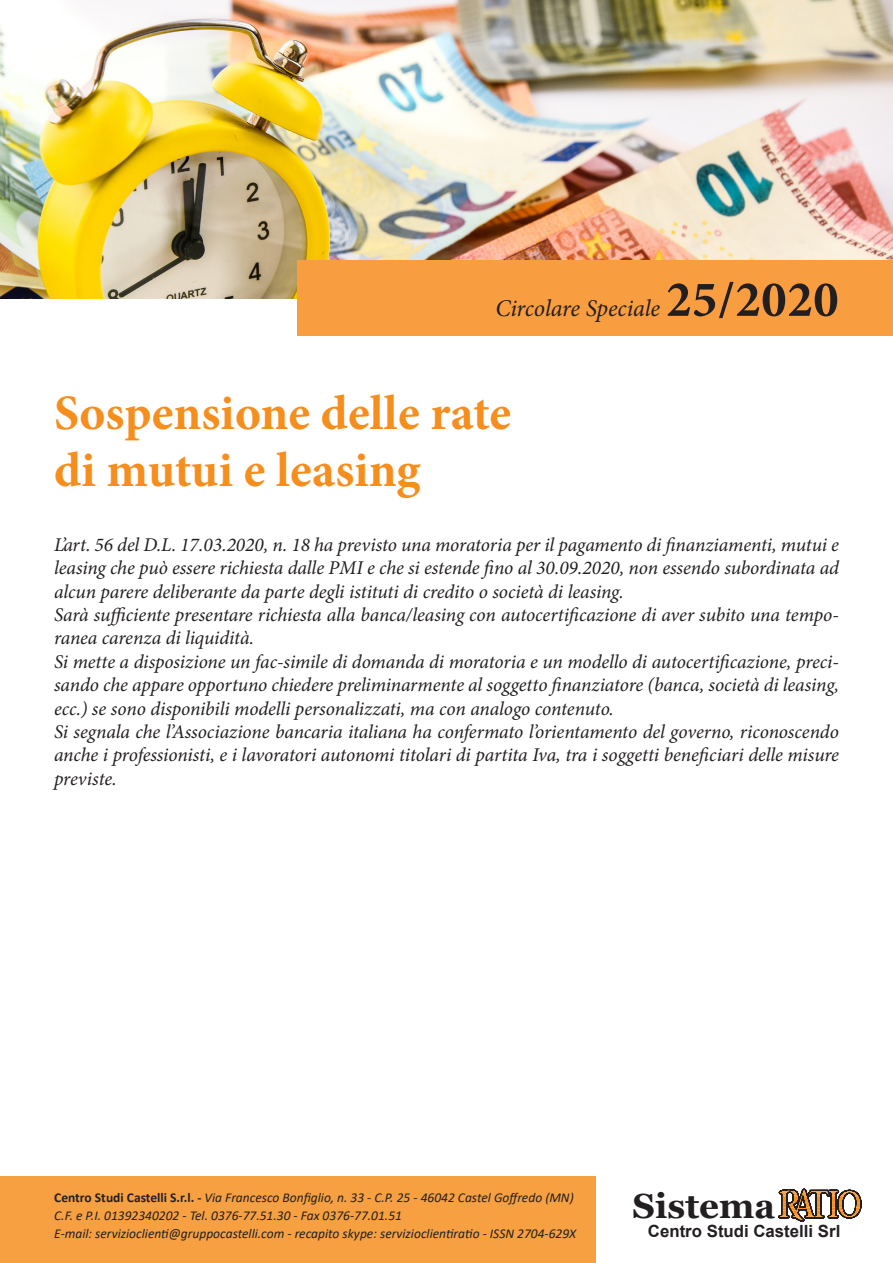
<style>
.page{position:relative;width:893px;height:1263px;background:#fff}
.page>*{position:absolute;margin:0;border:0;box-sizing:border-box;transform-origin:0 0}
.t1{font:700 49.5px "Minion Pro";color:#f68e1e}
.t2{font:700 34.8px "Georgia";color:#231f20}
.t3{font:italic 24px "Minion Pro";letter-spacing:-.01em;color:#231f20}
.t4{font:italic 19.5px/23.4px "Minion Pro";letter-spacing:-.01em;color:#231f20;text-align:justify}
.t5{font:700 16.8px "Arial";color:#231f20}
.t6{font:italic 13.5px "Calibri";color:#231f20}
.s1{font-weight:700;font-style:normal;font-size:51px}
.s2{font-weight:700;font-style:normal}
</style>
<div class="page">
<img style="left:0;top:0;width:893px;height:298px">
<div style="left:298px;top:261px;width:595px;height:75px;background:#f89e40"></div>
<svg style="left:778px;top:1188px;width:84px;height:34px"></svg>
<div style="left:0;top:1177px;width:595px;height:86px;background:#f7a042"></div>
<p class="t3" style="left:495px;top:292px;width:345px">Circolare Speciale <span class="s1">25/2020</span></p>
<p class="t1" style="left:54px;top:379px;width:458px">Sospensione delle rate</p>
<p class="t1" style="left:54px;top:436px;width:368px">di mutui e leasing</p>
<p class="t4" style="left:54px;top:533px;width:786px">L’art. 56 del D.L. 17.03.2020, n. 18 ha previsto una moratoria per il pagamento di finanziamenti, mutui e leasing che può essere richiesta dalle PMI e che si estende fino al 30.09.2020, non essendo subordinata ad alcun parere deliberante da parte degli istituti di credito o società di leasing.</p>
<p class="t4" style="left:54px;top:603px;width:786px">Sarà sufficiente presentare richiesta alla banca/leasing con autocertificazione di aver subito una tempo&shy;ranea carenza di liquidità.</p>
<p class="t4" style="left:54px;top:650px;width:786px">Si mette a disposizione un fac-simile di domanda di moratoria e un modello di autocertificazione, preci&shy;sando che appare opportuno chiedere preliminarmente al soggetto finanziatore (banca, società di leasing, ecc.) se sono disponibili modelli personalizzati, ma con analogo contenuto.</p>
<p class="t4" style="left:54px;top:720px;width:786px">Si segnala che l’Associazione bancaria italiana ha confermato l’orientamento del governo, riconoscendo anche i professionisti, e i lavoratori autonomi titolari di partita Iva, tra i soggetti beneficiari delle misure previste.</p>
<p class="t6" style="left:54px;top:1188px;width:521px"><span class="s2">Centro Studi Castelli S.r.l. -</span> Via Francesco Bonfiglio, n. 33 - C.P. 25 - 46042 Castel Goffredo (MN)</p>
<p class="t6" style="left:54px;top:1206px;width:349px">C.F. e P.I. 01392340202 - Tel. 0376-77.51.30 - Fax 0376-77.01.51</p>
<p class="t6" style="left:54px;top:1224px;width:523px">E-mail: servizioclienti@gruppocastelli.com - recapito skype: servizioclientiratio - ISSN 2704-629X</p>
<p class="t2" style="left:632px;top:1183px;width:144px">Sistema</p>
<p class="t5" style="left:648px;top:1219px;width:194px">Centro Studi Castelli Srl</p>
</div>
